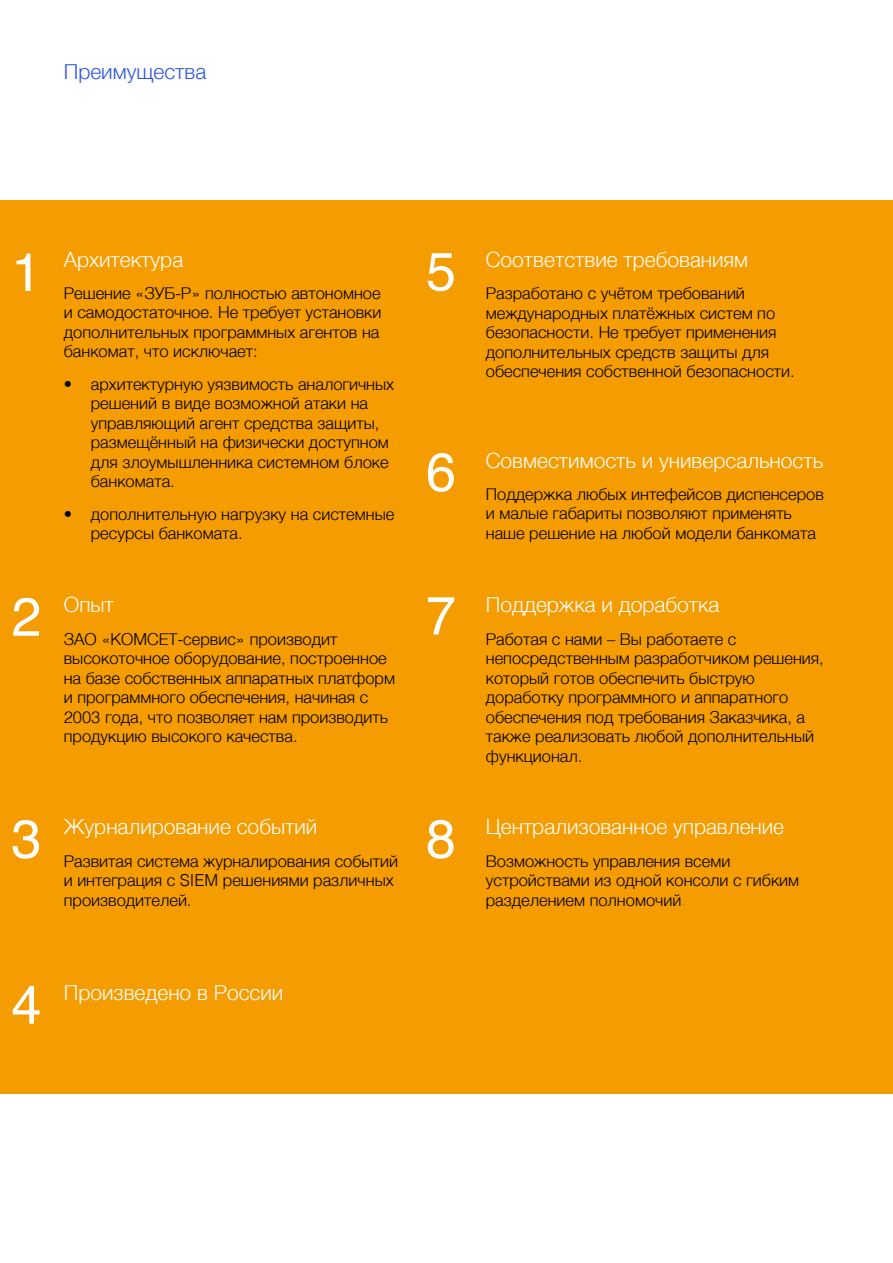
<style>
.page{position:relative;width:893px;height:1263px;background:#fff}
.page>*{position:absolute;margin:0;border:0;box-sizing:border-box;transform-origin:0 0}
.t1{font:54px "Helvetica";color:#fff}
.t2{font:300 21px "Helvetica";color:#fff}
.t3{font:300 21px "Helvetica";color:#2d53de}
.t4{font:300 16.5px/19.5px "Helvetica";color:#000}
.s1{color:#878787}
</style>
<div class="page">
<div style="left:0;top:200px;width:893px;height:893px;background:#f59c00"></div>
<p class="t3" style="left:64px;top:63px;width:144px">Преимущества</p>
<h1 class="t1" style="left:11px;top:249px;width:32px">1</h1>
<p class="t2" style="left:64px;top:250px;width:121px">Архитектура</p>
<p class="t4" style="left:64px;top:285px;width:319px;text-align:justify">Решение «ЗУБ-Р» полностью автономное и самодостаточное. Не требует установки дополнительных программных агентов на банкомат, что исключает:</p>
<p class="t4" style="left:91px;top:375px;width:305px;text-indent:-27px">• архитектурную уязвимость аналогичных решений в виде возможной атаки на управляющий агент средства защиты, размещённый на физически доступном для злоумышленника системном блоке банкомата.</p>
<p class="t4" style="left:91px;top:505px;width:305px;text-indent:-27px">• дополнительную нагрузку на системные ресурсы банкомата.</p>
<h1 class="t1" style="left:426px;top:249px;width:32px">5</h1>
<h1 class="t1" style="left:426px;top:449px;width:32px">6</h1>
<p class="t2" style="left:486px;top:251px;width:264px">Соответствие требованиям</p>
<p class="t4" style="left:486px;top:285px;width:310px">Разработано с учётом требований международных платёжных систем по безопасности. Не требует применения дополнительных средств защиты для обеспечения собственной безопасности.</p>
<p class="t2" style="left:486px;top:451px;width:339px">Совместимость и универсальность</p>
<p class="t4" style="left:486px;top:486px;width:340px">Поддержка любых интефейсов диспенсеров и малые габариты позволяют применять наше решение на любой модели банкомата</p>
<h1 class="t1" style="left:11px;top:594px;width:32px">2</h1>
<p class="t2" style="left:64px;top:596px;width:52px">Опыт</p>
<p class="t4" style="left:64px;top:630px;width:333px">ЗАО «КОМСЕТ-сервис» производит высокоточное оборудование, построенное на базе собственных аппаратных платформ и программного обеспечения, начиная с 2003 года, что позволяет нам производить продукцию высокого качества.</p>
<h1 class="t1" style="left:426px;top:593px;width:32px">7</h1>
<p class="t2" style="left:486px;top:596px;width:235px">Поддержка и доработка</p>
<p class="t4" style="left:486px;top:630px;width:340px">Работая с нами – Вы работаете с непосредственным разработчиком решения, который готов обеспечить быструю доработку программного и аппаратного обеспечения под требования Заказчика, а также реализовать любой дополнительный функционал.</p>
<h1 class="t1" style="left:11px;top:816px;width:32px">3</h1>
<p class="t2" style="left:64px;top:818px;width:255px">Журналирование событий</p>
<p class="t4" style="left:64px;top:852px;width:336px">Развитая система журналирования событий и интеграция с SIEM решениями различных производителей.</p>
<h1 class="t1" style="left:426px;top:816px;width:32px">8</h1>
<p class="t2" style="left:486px;top:818px;width:300px">Централизованное управление</p>
<p class="t4" style="left:486px;top:852px;width:315px">Возможность управления всеми устройствами из одной консоли с гибким разделением полномочий<span class="s1">.</span></p>
<h1 class="t1" style="left:11px;top:982px;width:32px">4</h1>
<p class="t2" style="left:64px;top:984px;width:221px">Произведено в России</p>
</div>
